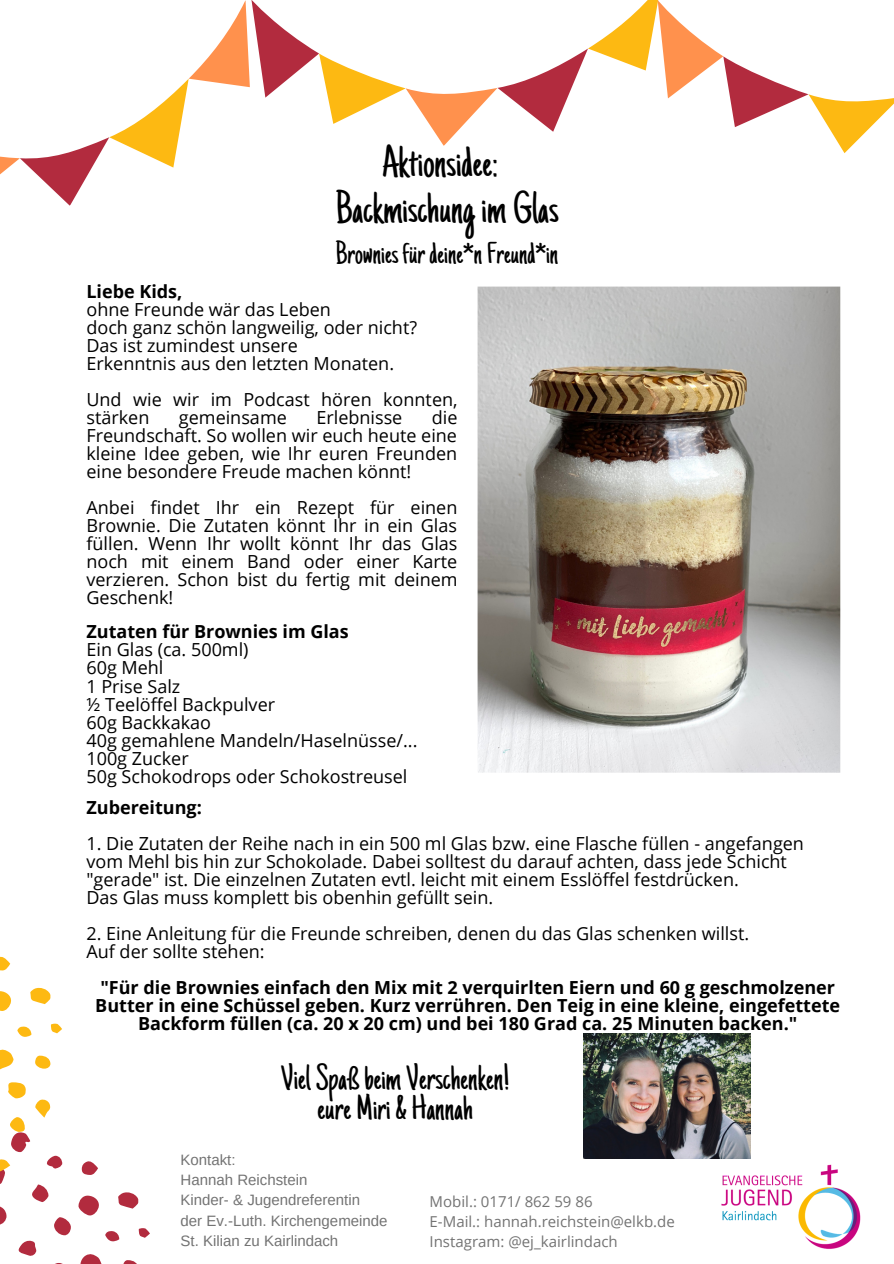
<style>
.page{position:relative;width:894px;height:1264px;background:#fff}
.page>*{position:absolute;margin:0;border:0;box-sizing:border-box;transform-origin:0 0}
.t1{font:45px/46.2px "Just Another Hand";color:#000;text-align:center}
.t2{font:36px/30.5px "Just Another Hand";color:#000;text-align:center}
.t3{font:31.5px "Just Another Hand";color:#000}
.t4{font:18px/18px "Open Sans";color:#000}
.t5{font:700 18px/18px "Open Sans";color:#000;text-align:center}
.t6{font:15px/20.2px "Arimo";color:#737373}
.t7{font:15px/20.2px "Open Sans";color:#737373}
</style>
<div class="page">
<svg style="left:0;top:0;width:893px;height:206px"></svg>
<svg style="left:80px;top:1254px;width:21px;height:9px"></svg>
<svg style="left:78px;top:1195px;width:21px;height:20px"></svg>
<svg style="left:118px;top:1192px;width:20px;height:16px"></svg>
<svg style="left:82px;top:1161px;width:16px;height:14px"></svg>
<svg style="left:124px;top:1260px;width:12px;height:3px"></svg>
<svg style="left:105px;top:1231px;width:14px;height:11px"></svg>
<svg style="left:139px;top:1228px;width:11px;height:9px"></svg>
<svg style="left:0;top:1049px;width:14px;height:20px"></svg>
<svg style="left:0;top:991px;width:11px;height:20px"></svg>
<svg style="left:30px;top:987px;width:21px;height:17px"></svg>
<svg style="left:0;top:956px;width:10px;height:15px"></svg>
<svg style="left:0;top:1082px;width:71px;height:174px"></svg>
<svg style="left:35px;top:1055px;width:15px;height:13px"></svg>
<svg style="left:17px;top:1026px;width:15px;height:11px"></svg>
<svg style="left:51px;top:1023px;width:11px;height:10px"></svg>
<img style="left:721px;top:1164px;width:140px;height:85px">
<img style="left:477px;top:286px;width:364px;height:487px">
<img style="left:583px;top:1033px;width:167px;height:125px">
<h1 class="t1" style="left:335px;top:144px;width:224px">Aktionsidee:<br>Backmischung im Glas</h1>
<h3 class="t3" style="left:335px;top:240px;width:224px">Brownies für deine*n Freund*in</h3>
<p class="t5" style="left:86px;top:282px;width:97px">Liebe Kids,</p>
<p class="t4" style="left:86px;top:300px;width:332px">ohne Freunde wär das Leben<br>doch ganz schön langweilig, oder nicht?<br>Das ist zumindest unsere<br>Erkenntnis aus den letzten Monaten.</p>
<p class="t4" style="left:86px;top:390px;width:372px">Und wie wir im Podcast hören konnten, stärken</p>
<p class="t4" style="left:86px;top:408px;width:372px;text-align:justify;text-indent:345px">die Freundschaft. So wollen wir euch heute eine kleine Idee geben, wie Ihr euren Freunden eine besondere Freude machen könnt!</p>
<p class="t4" style="left:86px;top:498px;width:372px;text-align:justify">Anbei findet Ihr ein Rezept für einen Brownie. Die Zutaten könnt Ihr in ein Glas füllen. Wenn Ihr wollt könnt Ihr das Glas noch mit einem Band oder einer Karte verzieren. Schon bist du fertig mit deinem Geschenk!</p>
<p class="t4" style="left:179px;top:408px;width:109px">gemeinsame</p>
<p class="t4" style="left:316px;top:408px;width:87px">Erlebnisse</p>
<p class="t5" style="left:86px;top:622px;width:264px">Zutaten für Brownies im Glas</p>
<p class="t4" style="left:86px;top:640px;width:332px">Ein Glas (ca. 500ml)<br>60g Mehl<br>1 Prise Salz<br>½ Teelöffel Backpulver<br>60g Backkakao<br>40g gemahlene Mandeln/Haselnüsse/...<br>100g Zucker<br>50g Schokodrops oder Schokostreusel</p>
<p class="t5" style="left:86px;top:798px;width:117px">Zubereitung:</p>
<p class="t4" style="left:86px;top:834px;width:719px">1. Die Zutaten der Reihe nach in ein 500 ml Glas bzw. eine Flasche füllen - angefangen vom Mehl bis hin zur Schokolade. Dabei solltest du darauf achten, dass jede Schicht "gerade" ist. Die einzelnen Zutaten evtl. leicht mit einem Esslöffel festdrücken.<br>Das Glas muss komplett bis obenhin gefüllt sein.</p>
<p class="t4" style="left:86px;top:924px;width:664px">2. Eine Anleitung für die Freunde schreiben, denen du das Glas schenken willst.<br>Auf der sollte stehen:</p>
<p class="t5" style="left:95px;top:978px;width:746px">"Für die Brownies einfach den Mix mit 2 verquirlten Eiern und 60 g geschmolzener<br>Butter in eine Schüssel geben. Kurz verrühren. Den Teig in eine kleine, eingefettete<br>Backform füllen (ca. 20 x 20 cm) und bei 180 Grad ca. 25 Minuten backen."</p>
<h2 class="t2" style="left:281px;top:1066px;width:230px">Viel Spaß beim Verschenken! eure Miri &amp; Hannah</h2>
<p class="t6" style="left:180px;top:1149px;width:208px">Kontakt:<br>Hannah Reichstein<br>Kinder- &amp; Jugendreferentin<br>der Ev.-Luth. Kirchengemeinde<br>St. Kilian zu Kairlindach</p>
<p class="t7" style="left:429px;top:1190px;width:247px">Mobil.: 0171/ 862 59 86<br>E-Mail.: hannah.reichstein@elkb.de<br>Instagram: @ej_kairlindach</p>
</div>
